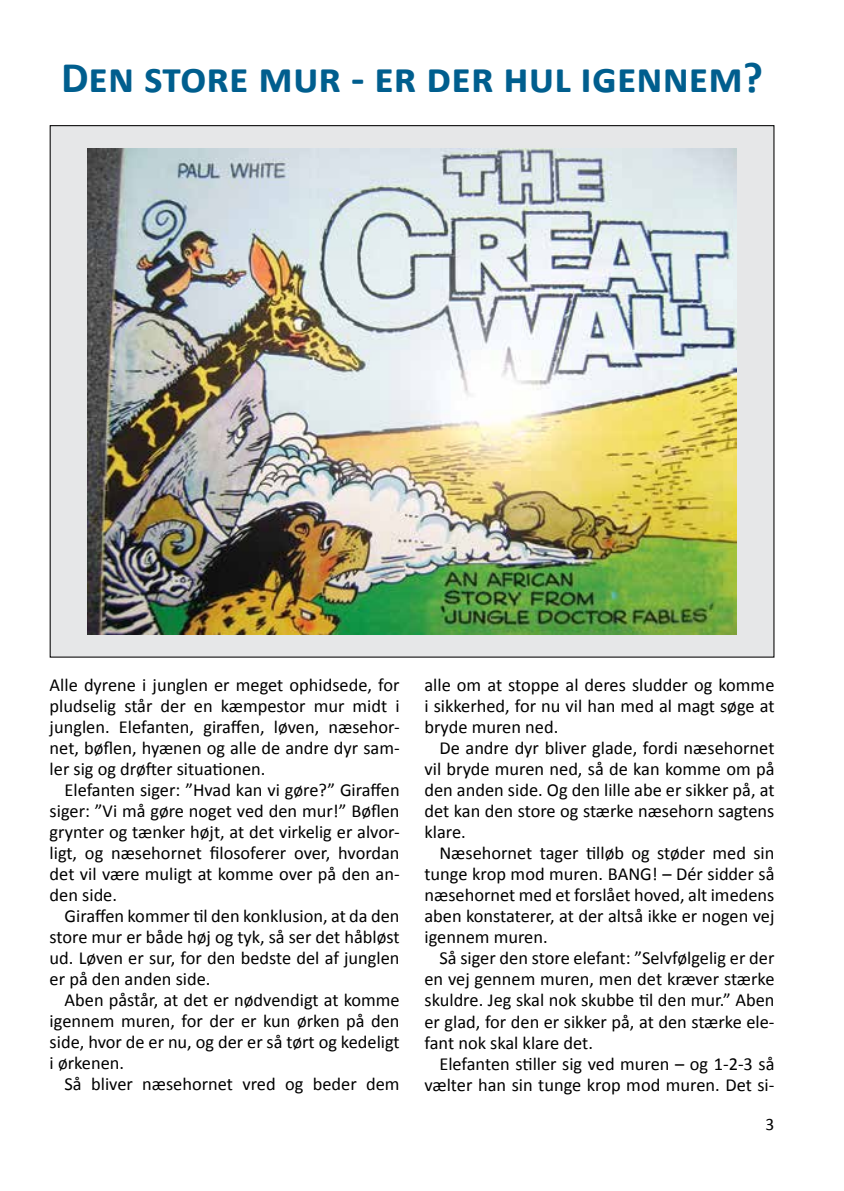
<style>
.page{position:relative;width:844px;height:1191px;background:#fff}
.page>*{position:absolute;margin:0;border:0;box-sizing:border-box;transform-origin:0 0}
.t1{font:700 43.75px "Calibri";color:#005e8e}
.t2{font:18.38px/21px "Calibri";color:#000;text-align:justify}
.t3{font:17.5px "Calibri";color:#000}
</style>
<div class="page">
<div style="left:50px;top:126px;width:723px;height:531px;background:#e6e7e8"></div>
<img style="left:88px;top:148px;width:648px;height:486px">
<h1 class="t1" style="left:61px;top:50px;width:703px">Den store mur - er der hul igennem?</h1>
<p class="t2" style="left:50px;top:674px;width:351px">Alle dyrene i junglen er meget ophidsede, for pludselig står der en kæmpestor mur midt i junglen. Elefanten, giraffen, løven, næsehor&shy;net, bøflen, hyænen og alle de andre dyr sam&shy;ler sig og drøfter situationen.</p>
<p class="t2" style="left:50px;top:779px;width:351px;text-indent:15px">Elefanten siger: ”Hvad kan vi gøre?” Giraffen siger: ”Vi må gøre noget ved den mur!” Bøflen grynter og tænker højt, at det virkelig er alvor&shy;ligt, og næsehornet filosoferer over, hvordan det vil være muligt at komme over på den an&shy;den side.</p>
<p class="t2" style="left:50px;top:906px;width:351px;text-indent:15px">Giraffen kommer til den konklusion, at da den store mur er både høj og tyk, så ser det håbløst ud. Løven er sur, for den bedste del af junglen er på den anden side.</p>
<p class="t2" style="left:50px;top:990px;width:351px;text-indent:15px">Aben påstår, at det er nødvendigt at komme igennem muren, for der er kun ørken på den side, hvor de er nu, og der er så tørt og kedeligt i ørkenen.</p>
<p class="t2" style="left:64px;top:1074px;width:336px">Så bliver næsehornet vred og beder dem</p>
<p class="t2" style="left:424px;top:675px;width:351px">alle om at stoppe al deres sludder og komme i sikkerhed, for nu vil han med al magt søge at bryde muren ned.</p>
<p class="t2" style="left:424px;top:738px;width:351px;text-indent:15px">De andre dyr bliver glade, fordi næsehornet vil bryde muren ned, så de kan komme om på den anden side. Og den lille abe er sikker på, at det kan den store og stærke næsehorn sagtens klare.</p>
<p class="t2" style="left:424px;top:843px;width:351px;text-indent:15px">Næsehornet tager tilløb og støder med sin tunge krop mod muren. BANG! – Dér sidder så næsehornet med et forslået hoved, alt imedens aben konstaterer, at der altså ikke er nogen vej igennem muren.</p>
<p class="t2" style="left:424px;top:948px;width:351px;text-indent:15px">Så siger den store elefant: ”Selvfølgelig er der en vej gennem muren, men det kræver stærke skuldre. Jeg skal nok skubbe til den mur.” Aben er glad, for den er sikker på, at den stærke ele&shy;fant nok skal klare det.</p>
<p class="t2" style="left:424px;top:1053px;width:351px;text-align:right">Elefanten stiller sig ved muren – og 1-2-3 så vælter han sin tunge krop mod muren. Det si-</p>
<p class="t3" style="left:765px;top:1112px;width:10px">3</p>
</div>
